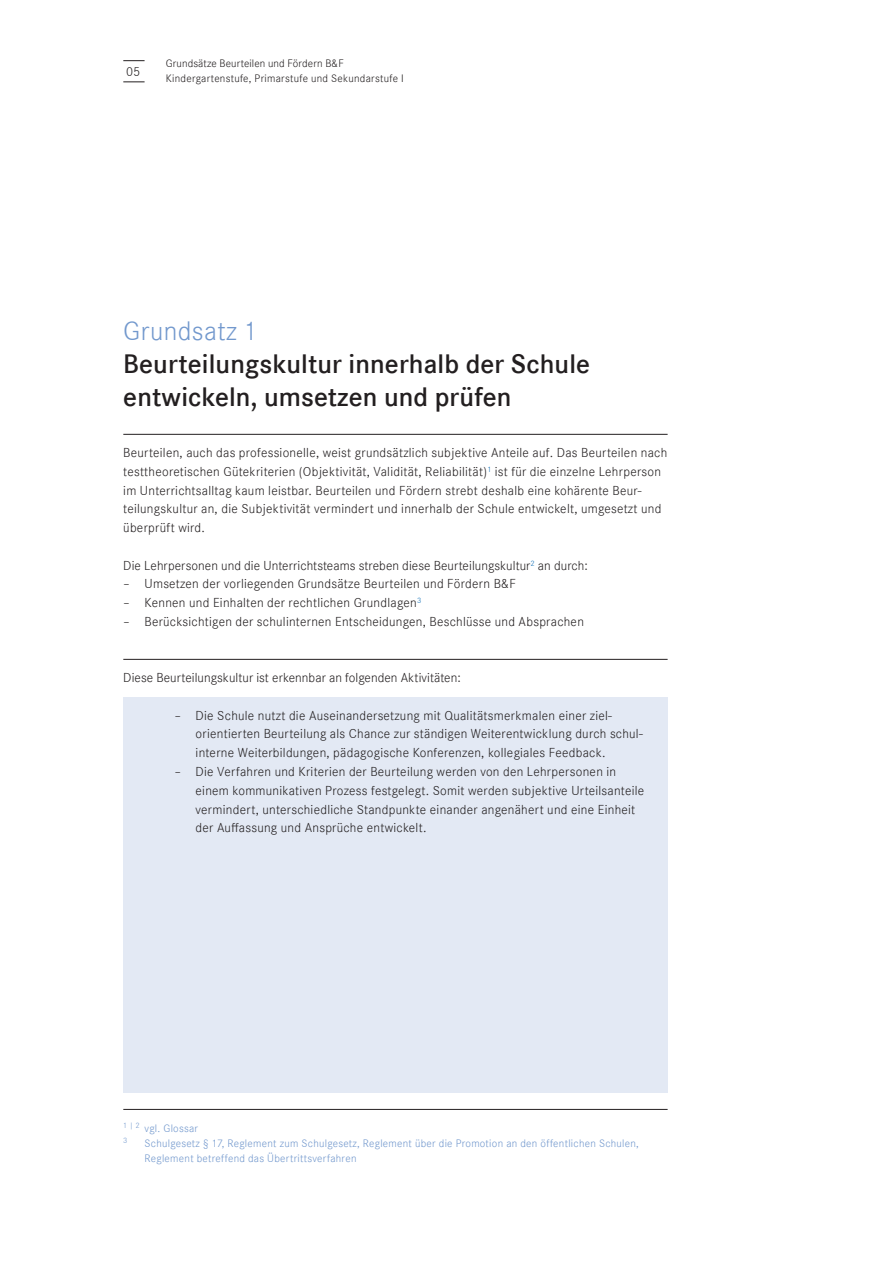
<style>
.page{position:relative;width:893px;height:1263px;background:#fff}
.page>*{position:absolute;margin:0;border:0;box-sizing:border-box;transform-origin:0 0}
.B_Titel_Demi{font:600 27.75px/33px "Corporate S";letter-spacing:.005em;color:#231f20}
.B_Titel_Light{font:27.75px "Corporate S Ligh";letter-spacing:.015em;color:#7298cd}
.B_Lauftext_Light{font:13.5px/18.8px "Corporate S Ligh";letter-spacing:.02em;color:#231f20}
.B_Lauftext_Demi{font:13.5px "Corporate S Ligh";color:#231f20}
.B_Lauftext_Light-2{font:11.25px/15px "Corporate S Ligh";letter-spacing:.025em;color:#7298cd}
.B_Lauftext_Demi-2{font:11.25px "Corporate S Ligh";letter-spacing:.025em;color:#231f20}
.B_Lauftext_Light-3{font:8.1px "Corporate S Ligh";color:#7298cd}
</style>
<div class="page">
<div style="left:123px;top:697px;width:545px;height:396px;background:#e3e9f4"></div>
<hr style="left:123px;top:434px;width:545px;height:1px;background:#231f20">
<hr style="left:123px;top:659px;width:545px;height:1px;background:#231f20">
<hr style="left:123px;top:1109px;width:545px;height:1px;background:#231f20">
<svg style="left:123px;top:81px;width:22px;height:1px"></svg>
<svg style="left:123px;top:60px;width:22px;height:1px"></svg>
<p class="B_Lauftext_Demi" style="left:126px;top:64px;width:16px">05</p>
<p class="B_Lauftext_Demi-2" style="left:166px;top:57px;width:179px">Grundsätze Beurteilen und Fördern B&amp;F</p>
<p class="B_Lauftext_Demi-2" style="left:166px;top:72px;width:239px">Kindergartenstufe, Primarstufe und Sekundarstufe I</p>
<p class="B_Titel_Light" style="left:123px;top:315px;width:137px">Grundsatz 1</p>
<p class="B_Titel_Demi" style="left:123px;top:347px;width:468px">Beurteilungskultur innerhalb der Schule entwickeln, umsetzen und prüfen</p>
<p class="B_Lauftext_Light" style="left:123px;top:443px;width:545px">Beurteilen, auch das professionelle, weist grundsätzlich subjektive Anteile auf. Das Beurteilen nach testtheoretischen Gütekriterien (Objektivität, Validität, Reliabilität)<sup>1</sup> ist für die einzelne Lehrperson im Unterrichtsalltag kaum leistbar. Beurteilen und Fördern strebt deshalb eine kohärente Beur&shy;teilungskultur an, die Subjektivität vermindert und innerhalb der Schule entwickelt, umgesetzt und überprüft wird.</p>
<p class="B_Lauftext_Light" style="left:123px;top:556px;width:466px">Die Lehrpersonen und die Unterrichtsteams streben diese Beurteilungskultur<sup>2</sup> an durch:</p>
<p class="B_Lauftext_Light" style="left:123px;top:575px;width:394px">– Umsetzen der vorliegenden Grundsätze Beurteilen und Fördern B&amp;F</p>
<p class="B_Lauftext_Light" style="left:123px;top:593px;width:299px">– Kennen und Einhalten der rechtlichen Grundlagen<sup>3</sup></p>
<p class="B_Lauftext_Light" style="left:123px;top:612px;width:462px">– Berücksichtigen der schulinternen Entscheidungen, Beschlüsse und Absprachen</p>
<p class="B_Lauftext_Light" style="left:123px;top:668px;width:339px">Diese Beurteilungskultur ist erkennbar an folgenden Aktivitäten:</p>
<p class="B_Lauftext_Light" style="left:196px;top:706px;width:449px;text-indent:-21px">– Die Schule nutzt die Auseinandersetzung mit Qualitätsmerkmalen einer ziel&shy;orientierten Beurteilung als Chance zur ständigen Weiterentwicklung durch schul&shy;interne Weiterbildungen, pädagogische Konferenzen, kollegiales Feedback.</p>
<p class="B_Lauftext_Light" style="left:196px;top:762px;width:450px;text-indent:-21px">– Die Verfahren und Kriterien der Beurteilung werden von den Lehrpersonen in einem kommunikativen Prozess festgelegt. Somit werden subjektive Urteilsanteile vermindert, unterschiedliche Standpunkte einander angenähert und eine Einheit der Auffassung und Ansprüche entwickelt.</p>
<p class="B_Lauftext_Light-2" style="left:123px;top:1121px;width:76px"><sup>1</sup> <sup>|</sup> <sup>2</sup> vgl. Glossar</p>
<p class="B_Lauftext_Light-3" style="left:123px;top:1136px;width:6px">3</p>
<p class="B_Lauftext_Light-2" style="left:145px;top:1136px;width:496px">Schulgesetz § 17, Reglement zum Schulgesetz, Reglement über die Promotion an den öffentlichen Schulen,<br>Reglement betreffend das Übertrittsverfahren</p>
</div>
